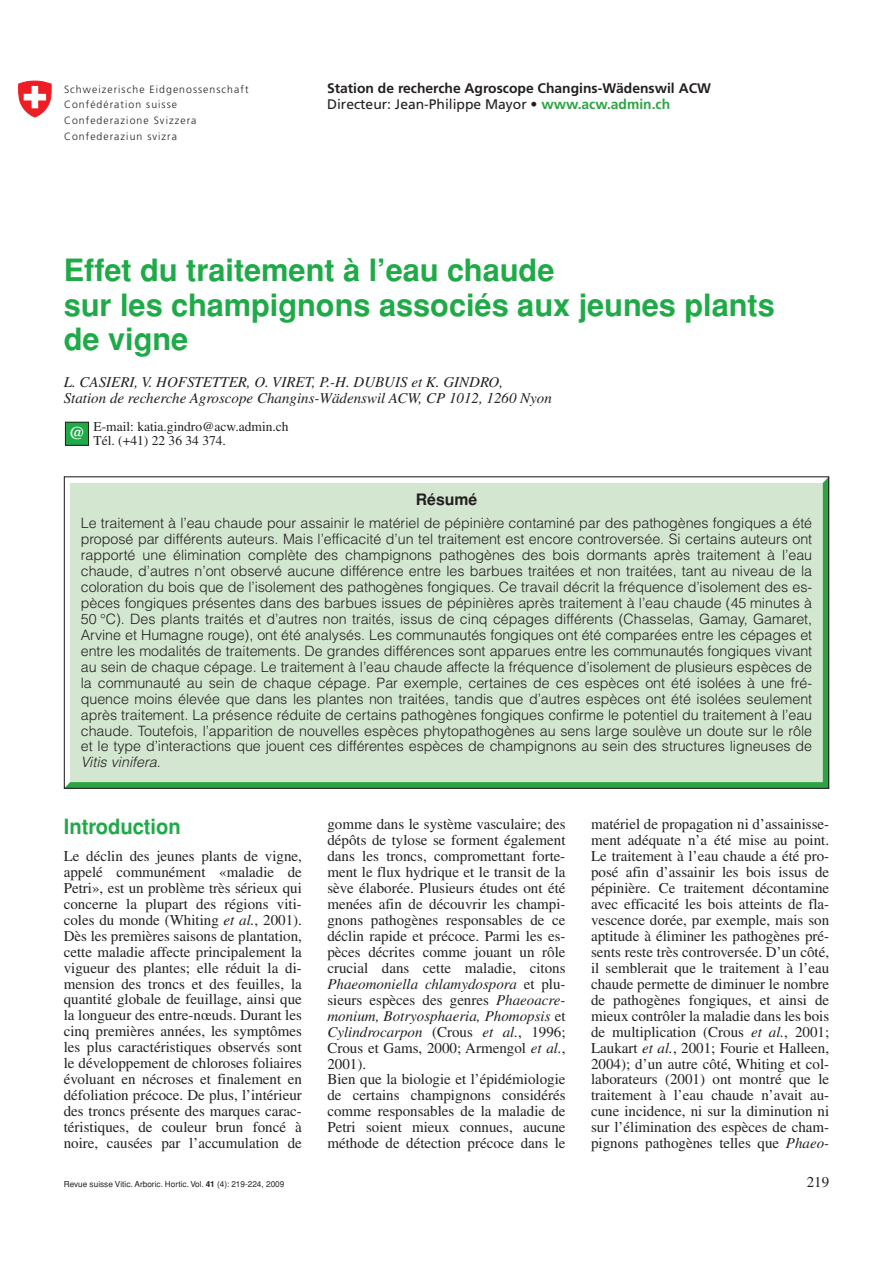
<style>
.page{position:relative;width:893px;height:1263px;background:#fff}
.page>*{position:absolute;margin:0;border:0;box-sizing:border-box;transform-origin:0 0}
.t1{font:700 30.75px/34px "Helvetica";color:#1faa48}
.t2{font:700 21px "Helvetica";color:#1faa48;scale:.96 1}
.t3{font:700 15.75px "Helvetica";color:#231f20}
.t4{font:15px/15.9px "Times";color:#231f20;text-align:justify}
.t5{font:italic 15px/15.9px "Times";color:#231f20}
.t6{font:300 14.25px/15.9px "Helvetica";color:#231f20;text-align:justify}
.t7{font:700 13.8px/15.8px "Frutiger";color:#231f20}
.t8{font:13.5px/14.2px "Times";color:#231f20}
.t9{font:300 10.5px/15.9px "Frutiger";letter-spacing:.1em;color:#231f20}
.t10{font:8.25px "Helvetica";color:#231f20}
.s1{font-weight:400}
.s2{color:#2da343}
.s3{font-style:italic}
.s4{font-weight:700}
</style>
<div class="page">
<div style="left:66px;top:478px;width:761px;height:309px;background:#d3e6d0"></div>
<svg style="left:18px;top:80px;width:34px;height:38px"></svg>
<div style="left:65px;top:422px;width:24px;height:23px;background:#1faa48"></div>
<div style="left:65px;top:422px;width:24px;height:23px;border:1px solid #231f20"></div>
<p class="t9" style="left:64px;top:82px;width:186px">Schweizerische Eidgenossenschaft<br>Confédération suisse<br>Confederazione Svizzera<br>Confederaziun svizra</p>
<p class="t7" style="left:327px;top:81px;width:385px">Station de recherche Agroscope Changins-Wädenswil ACW<br><span class="s1">Directeur: Jean-Philippe Mayor</span> • <span class="s2">www.acw.admin.ch</span></p>
<h1 class="t1" style="left:64px;top:254px;width:713px">Effet du traitement à l’eau chaude<br>sur les champignons associés aux jeunes plants de vigne</h1>
<p class="t5" style="left:64px;top:375px;width:490px">L. CASIERI, V. HOFSTETTER, O. VIRET, P.-H. DUBUIS et K. GINDRO,<br>Station de recherche Agroscope Changins-Wädenswil ACW, CP 1012, 1260 Nyon</p>
<p class="t8" style="left:69px;top:421px;width:221px;text-indent:24px">E-mail: katia.gindro@acw.admin.ch <sup>@</sup> Tél. (+41) 22 36 34 374.</p>
<p class="t3" style="left:416px;top:490px;width:63px">Résumé</p>
<p class="t6" style="left:81px;top:515px;width:733px">Le traitement à l’eau chaude pour assainir le matériel de pépinière contaminé par des pathogènes fongiques a été proposé par différents auteurs. Mais l’efficacité d’un tel traitement est encore controversée. Si certains auteurs ont rapporté une élimination complète des champignons pathogènes des bois dormants après traitement à l’eau chaude, d’autres n’ont observé aucune différence entre les barbues traitées et non traitées, tant au niveau de la coloration du bois que de l’isolement des pathogènes fongiques. Ce travail décrit la fréquence d’isolement des es&shy;pèces fongiques présentes dans des barbues issues de pépinières après traitement à l’eau chaude (45 minutes à 50 °C). Des plants traités et d’autres non traités, issus de cinq cépages différents (Chasselas, Gamay, Gamaret, Arvine et Humagne rouge), ont été analysés. Les communautés fongiques ont été comparées entre les cépages et entre les modalités de traitements. De grandes différences sont apparues entre les communautés fongiques vivant au sein de chaque cépage. Le traitement à l’eau chaude affecte la fréquence d’isolement de plusieurs espèces de la communauté au sein de chaque cépage. Par exemple, certaines de ces espèces ont été isolées à une fré&shy;quence moins élevée que dans les plantes non traitées, tandis que d’autres espèces ont été isolées seulement après traitement. La présence réduite de certains pathogènes fongiques confirme le potentiel du traitement à l’eau chaude. Toutefois, l’apparition de nouvelles espèces phytopathogènes au sens large soulève un doute sur le rôle et le type d’interactions que jouent ces différentes espèces de champignons au sein des structures ligneuses de <span class="s3">Vitis vinifera</span>.</p>
<h2 class="t2" style="left:64px;top:814px;width:123px">Introduction</h2>
<p class="t4" style="left:64px;top:849px;width:240px">Le déclin des jeunes plants de vigne, appelé communément «maladie de Petri», est un problème très sérieux qui concerne la plupart des régions viti&shy;coles du monde (Whiting <span class="s3">et al.</span>, 2001).<br>Dès les premières saisons de plantation, cette maladie affecte principalement la vigueur des plantes; elle réduit la di&shy;mension des troncs et des feuilles, la quantité globale de feuillage, ainsi que la longueur des entre-nœuds. Durant les cinq premières années, les symptômes les plus caractéristiques observés sont le développement de chloroses foliaires évoluant en nécroses et finalement en défoliation précoce. De plus, l’intérieur des troncs présente des marques carac&shy;téristiques, de couleur brun foncé à noire, causées par l’accumulation de</p>
<p class="t4" style="left:327px;top:818px;width:240px;text-align:left">gomme dans le système vasculaire; des dépôts de tylose se forment également dans les troncs, compromettant forte&shy;ment le flux hydrique et le transit de la sève élaborée. Plusieurs études ont été menées afin de découvrir les champi&shy;gnons pathogènes responsables de ce déclin rapide et précoce. Parmi les es&shy;pèces décrites comme jouant un rôle crucial dans cette maladie, citons <span class="s3">Phaeomoniella chlamydospora</span> et plu&shy;sieurs espèces des genres <span class="s3">Phaeoacre&shy;monium, Botryosphaeria, Phomopsis</span> et <span class="s3">Cylindrocarpon</span> (Crous <span class="s3">et al.</span>, 1996; Crous et Gams, 2000; Armengol <span class="s3">et al.</span>, 2001).<br>Bien que la biologie et l’épidémiologie de certains champignons considérés comme responsables de la maladie de Petri soient mieux connues, aucune méthode de détection précoce dans le</p>
<p class="t4" style="left:591px;top:818px;width:240px">matériel de propagation ni d’assainisse&shy;ment adéquate n’a été mise au point.<br>Le traitement à l’eau chaude a été pro&shy;posé afin d’assainir les bois issus de pépinière. Ce traitement décontamine avec efficacité les bois atteints de fla&shy;vescence dorée, par exemple, mais son aptitude à éliminer les pathogènes pré&shy;sents reste très controversée. D’un côté, il semblerait que le traitement à l’eau chaude permette de diminuer le nombre de pathogènes fongiques, et ainsi de mieux contrôler la maladie dans les bois de multiplication (Crous <span class="s3">et al.</span>, 2001; Laukart <span class="s3">et al.</span>, 2001; Fourie et Halleen, 2004); d’un autre côté, Whiting et col&shy;laborateurs (2001) ont montré que le traitement à l’eau chaude n’avait au&shy;cune incidence, ni sur la diminution ni sur l’élimination des espèces de cham&shy;pignons pathogènes telles que <span class="s3">Phaeo-</span></p>
<p class="t10" style="left:64px;top:1179px;width:222px">Revue suisse Vitic. Arboric. Hortic. Vol. <span class="s4">41</span> (4): 219-224, 2009</p>
<p class="t4" style="left:807px;top:1175px;width:24px">219</p>
</div>
